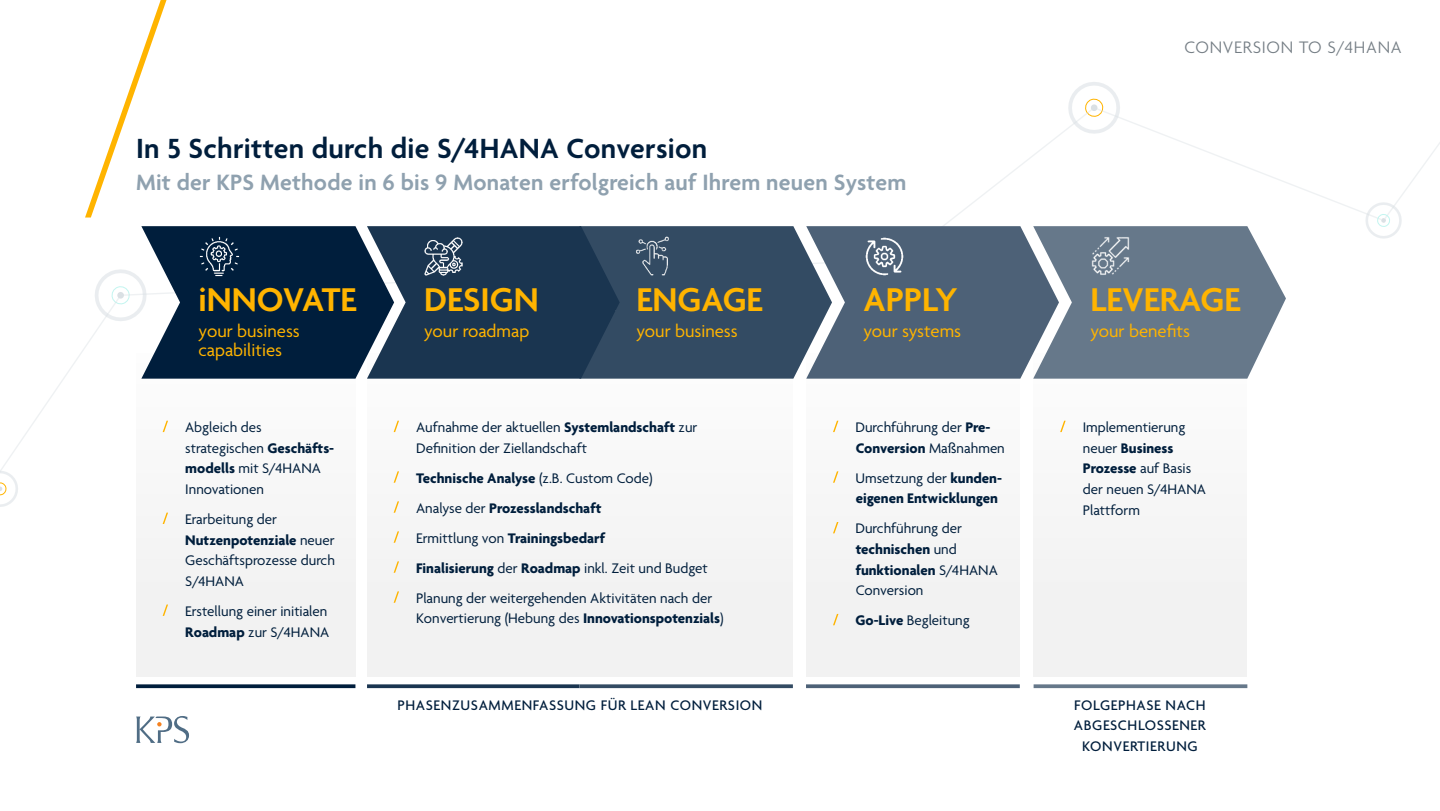
<style>
.page{position:relative;width:1440px;height:811px;background:#fff}
.page>*{position:absolute;margin:0;border:0;box-sizing:border-box;transform-origin:0 0}
.t1{font:600 35.6px "Agenda";color:#ffb400}
.t2{font:600 30px "Agenda";letter-spacing:.01em;color:#001e3c}
.t3{font:600 24px "Agenda";letter-spacing:.01em;color:#8fa1af}
.t4{font:18.8px/18.8px "Agenda";color:#ffb400}
.t5{font:300 18px "Agenda";letter-spacing:.04em;color:#747d84}
.t6{font:15px/20.6px "Agenda";color:#001e3c}
.t7{font:500 15px/20.6px "Agenda";letter-spacing:.04em;color:#001e3c;text-align:center}
.t8{font:700 15px/20.6px "Agenda";color:#001e3c}
.s1{font-weight:700}
.s2{font-weight:400}
</style>
<div class="page">
<svg style="left:124px;top:0;width:43px;height:106px"></svg>
<svg style="left:136px;top:716px;width:53px;height:27px"></svg>
<svg style="left:1068px;top:82px;width:52px;height:24px"></svg>
<svg style="left:1364px;top:198px;width:38px;height:41px"></svg>
<div style="left:136px;top:353px;width:219px;height:323px;background:#f2f2f2"></div>
<div style="left:1034px;top:353px;width:213px;height:323px;background:#f2f2f2"></div>
<div style="left:806px;top:353px;width:214px;height:323px;background:#f2f2f2"></div>
<div style="left:367px;top:353px;width:426px;height:323px;background:#f2f2f2"></div>
<svg style="left:163px;top:421px;width:5px;height:11px"></svg>
<svg style="left:163px;top:512px;width:5px;height:12px"></svg>
<svg style="left:163px;top:604px;width:5px;height:12px"></svg>
<svg style="left:394px;top:421px;width:5px;height:11px"></svg>
<svg style="left:394px;top:471px;width:5px;height:12px"></svg>
<svg style="left:394px;top:501px;width:5px;height:12px"></svg>
<svg style="left:394px;top:531px;width:5px;height:12px"></svg>
<svg style="left:394px;top:561px;width:5px;height:12px"></svg>
<svg style="left:394px;top:591px;width:5px;height:12px"></svg>
<svg style="left:833px;top:421px;width:5px;height:11px"></svg>
<svg style="left:833px;top:471px;width:5px;height:12px"></svg>
<svg style="left:833px;top:522px;width:5px;height:11px"></svg>
<svg style="left:833px;top:614px;width:5px;height:11px"></svg>
<svg style="left:1060px;top:421px;width:6px;height:11px"></svg>
<svg style="left:136px;top:684px;width:219px;height:4px"></svg>
<svg style="left:367px;top:684px;width:213px;height:4px"></svg>
<svg style="left:580px;top:684px;width:213px;height:4px"></svg>
<svg style="left:806px;top:684px;width:214px;height:4px"></svg>
<svg style="left:1034px;top:684px;width:213px;height:4px"></svg>
<svg style="left:93px;top:226px;width:1193px;height:153px;background:#495f74"></svg>
<img style="left:1087px;top:228px;width:52px;height:55px">
<h2 class="t2" style="left:136px;top:132px;width:573px">In 5 Schritten durch die S/4HANA Conversion</h2>
<h3 class="t3" style="left:136px;top:170px;width:772px">Mit der KPS Methode in 6 bis 9 Monaten erfolgreich auf Ihrem neuen System</h3>
<h1 class="t1" style="left:199px;top:280px;width:159px">iNNOVATE</h1>
<p class="t4" style="left:199px;top:323px;width:103px">your business capabilities</p>
<p class="t6" style="left:185px;top:418px;width:151px">Abgleich des strategischen <span class="s1">Geschäfts&shy;modells</span> mit S/4HANA<br>Innovationen</p>
<p class="t6" style="left:185px;top:510px;width:151px">Erarbeitung der<br><span class="s1">Nutzenpotenziale</span> neuer<br>Geschäftsprozesse durch<br>S/4HANA</p>
<p class="t6" style="left:185px;top:602px;width:146px">Erstellung einer initialen<br><span class="s1">Roadmap</span> zur S/4HANA</p>
<h1 class="t1" style="left:424px;top:280px;width:116px">DESIGN</h1>
<p class="t4" style="left:424px;top:323px;width:107px">your roadmap</p>
<h1 class="t1" style="left:637px;top:280px;width:128px">ENGAGE</h1>
<p class="t4" style="left:637px;top:323px;width:103px">your business</p>
<p class="t6" style="left:416px;top:418px;width:283px">Aufnahme der aktuellen <span class="s1">Systemlandschaft</span> zur<br>Definition der Ziellandschaft</p>
<p class="t6" style="left:416px;top:464px;width:298px;line-height:30px"><span class="s1">Technische Analyse</span> (z.B. Custom Code)<br>Analyse der <span class="s1">Prozesslandschaft<br></span>Ermittlung von <span class="s1">Trainingsbedarf<br>Finalisierung</span> der <span class="s1">Roadmap</span> inkl. Zeit und Budget Planung der weitergehenden Aktivitäten nach der</p>
<p class="t6" style="left:416px;top:609px;width:309px">Konvertierung (Hebung des <span class="s1">Innovationspotenzials</span>)</p>
<p class="t7" style="left:398px;top:696px;width:366px">PHASENZUSAMMENFASSUNG FÜR LEAN CONVERSION</p>
<h1 class="t1" style="left:863px;top:280px;width:96px">APPLY</h1>
<p class="t4" style="left:863px;top:323px;width:99px">your systems</p>
<p class="t6" style="left:855px;top:418px;width:151px">Durchführung der <span class="s1">Pre-<br>Conversion</span> Maßnahmen</p>
<p class="t8" style="left:855px;top:468px;width:148px"><span class="s2">Umsetzung der</span> kunden&shy;eigenen Entwicklungen</p>
<p class="t6" style="left:855px;top:519px;width:144px">Durchführung der <span class="s1">technischen</span> und <span class="s1">funktionalen</span> S/4HANA<br>Conversion</p>
<p class="t6" style="left:855px;top:611px;width:116px"><span class="s1">Go-Live</span> Begleitung</p>
<p class="t5" style="left:1184px;top:37px;width:219px">CONVERSION TO S/4HANA</p>
<h1 class="t1" style="left:1090px;top:280px;width:152px">LEVERAGE</h1>
<p class="t4" style="left:1090px;top:323px;width:101px">your benefits</p>
<p class="t6" style="left:1083px;top:418px;width:125px">Implementierung neuer <span class="s1">Business<br>Prozesse</span> auf Basis der neuen S/4HANA<br>Plattform</p>
<p class="t7" style="left:1074px;top:695px;width:133px">FOLGEPHASE NACH<br>ABGESCHLOSSENER<br>KONVERTIERUNG</p>
</div>
